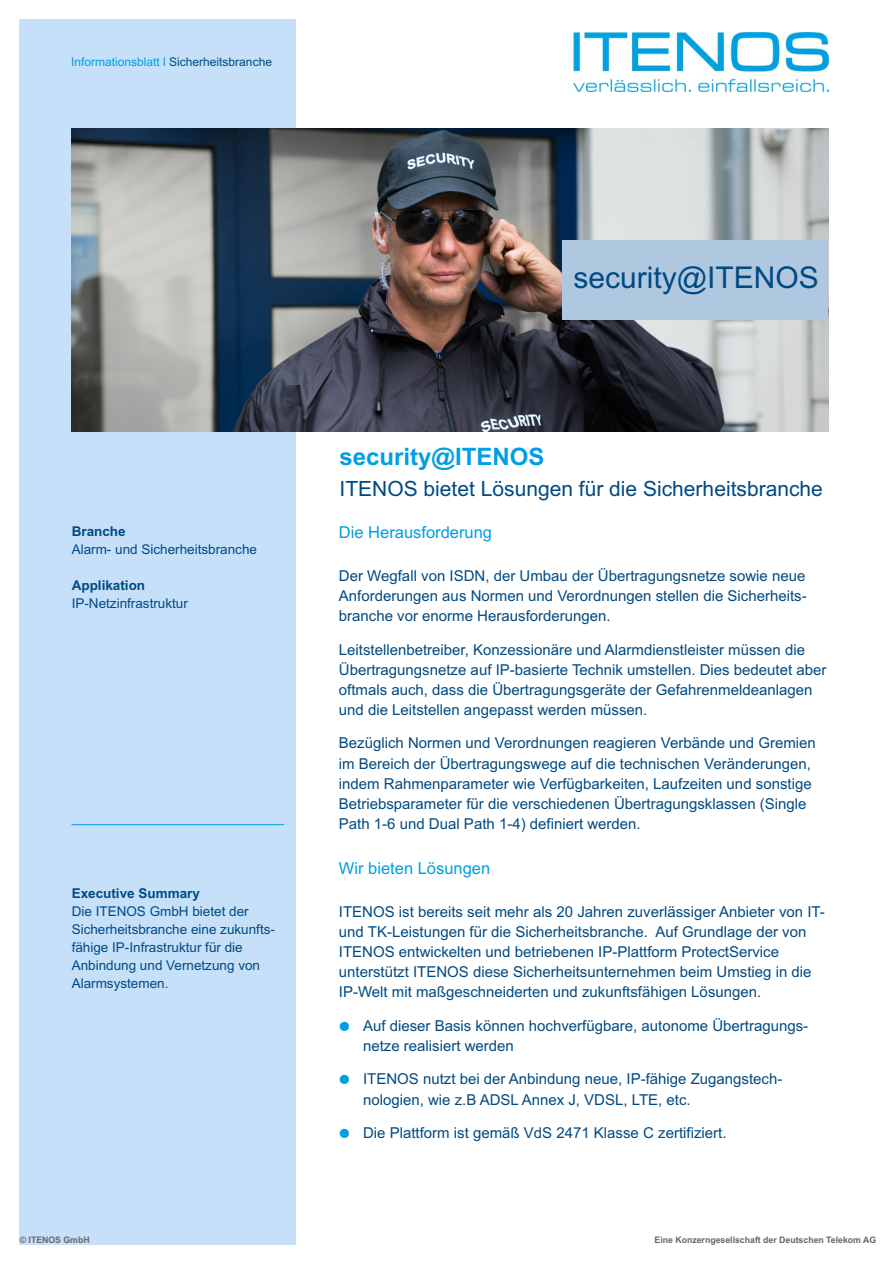
<style>
.page{position:relative;width:893px;height:1263px;background:#fff}
.page>*{position:absolute;margin:0;border:0;box-sizing:border-box;transform-origin:0 0}
.t1{font:30px "Arial";color:#004a82}
.t2{font:700 24px "Arial";color:#009ee3}
.t3{font:21px "Arial";color:#004a82}
.t4{font:16.5px "Arial";color:#009ee3}
.t5{font:15px/20.1px "Arial";color:#004a82}
.t6{font:13.5px/18.1px "Arial";color:#004a82}
.t7{font:700 13.5px "Arial";color:#004a82}
.t8{font:12px "Arial";color:#009ee3}
.t9{font:700 9px "Arial";color:#666}
.s1{color:#004a82}
</style>
<div class="page">
<div style="left:19px;top:19px;width:276px;height:1225px;background:#c7e0fa"></div>
<img style="left:71px;top:128px;width:757px;height:303px">
<div style="left:563px;top:241px;width:265px;height:79px;background:#b0c7e0"></div>
<hr style="left:71px;top:824px;width:213px;height:1px;background:#009ee3">
<img style="left:573px;top:33px;width:256px;height:59px">
<p class="t8" style="left:71px;top:57px;width:202px">Informationsblatt l <span class="s1">Sicherheitsbranche</span></p>
<p class="t7" style="left:72px;top:526px;width:56px">Branche</p>
<p class="t6" style="left:72px;top:541px;width:187px">Alarm- und Sicherheitsbranche</p>
<p class="t7" style="left:72px;top:580px;width:75px">Applikation</p>
<p class="t6" style="left:72px;top:596px;width:118px">IP-Netzinfrastruktur</p>
<p class="t7" style="left:72px;top:888px;width:130px">Executive Summary</p>
<p class="t6" style="left:72px;top:903px;width:205px">Die ITENOS GmbH bietet der<br>Sicherheitsbranche eine zukunfts&shy;fähige IP-Infrastruktur für die<br>Anbindung und Vernetzung von<br>Alarmsystemen.</p>
<h1 class="t1" style="left:573px;top:266px;width:247px">security@ITENOS</h1>
<h2 class="t2" style="left:340px;top:447px;width:206px">security@ITENOS</h2>
<h3 class="t3" style="left:340px;top:481px;width:485px">ITENOS bietet Lösungen für die Sicherheitsbranche</h3>
<p class="t4" style="left:339px;top:526px;width:155px">Die Herausforderung</p>
<p class="t5" style="left:339px;top:567px;width:469px;text-align:justify">Der Wegfall von ISDN, der Umbau der Übertragungsnetze sowie neue Anforderungen aus Normen und Verordnungen stellen die Sicherheits&shy;branche vor enorme Herausforderungen.</p>
<p class="t5" style="left:339px;top:641px;width:489px">Leitstellenbetreiber, Konzessionäre und Alarmdienstleister müssen die Übertragungsnetze auf IP-basierte Technik umstellen. Dies bedeutet aber oftmals auch, dass die Übertragungsgeräte der Gefahrenmeldeanlagen und die Leitstellen angepasst werden müssen.</p>
<p class="t5" style="left:339px;top:734px;width:478px">Bezüglich Normen und Verordnungen reagieren Verbände und Gremien im Bereich der Übertragungswege auf die technischen Veränderungen, indem Rahmenparameter wie Verfügbarkeiten, Laufzeiten und sonstige Betriebsparameter für die verschiedenen Übertragungsklassen (Single Path 1-6 und Dual Path 1-4) definiert werden.</p>
<p class="t4" style="left:339px;top:862px;width:153px">Wir bieten Lösungen</p>
<p class="t5" style="left:339px;top:903px;width:488px">ITENOS ist bereits seit mehr als 20 Jahren zuverlässiger Anbieter von IT&shy;und TK-Leistungen für die Sicherheitsbranche. Auf Grundlage der von ITENOS entwickelten und betriebenen IP-Plattform ProtectService unterstützt ITENOS diese Sicherheitsunternehmen beim Umstieg in die IP-Welt mit maßgeschneiderten und zukunftsfähigen Lösungen.</p>
<p class="t5" style="left:363px;top:1017px;width:447px">Auf dieser Basis können hochverfügbare, autonome Übertragungs&shy;netze realisiert werden</p>
<p class="t5" style="left:363px;top:1070px;width:421px">ITENOS nutzt bei der Anbindung neue, IP-fähige Zugangstech&shy;nologien, wie z.B ADSL Annex J, VDSL, LTE, etc.</p>
<p class="t5" style="left:363px;top:1124px;width:365px">Die Plattform ist gemäß VdS 2471 Klasse C zertifiziert.</p>
<p class="t9" style="left:20px;top:1236px;width:71px">© ITENOS GmbH</p>
<p class="t9" style="left:655px;top:1236px;width:223px">Eine Konzerngesellschaft der Deutschen Telekom AG</p>
</div>
